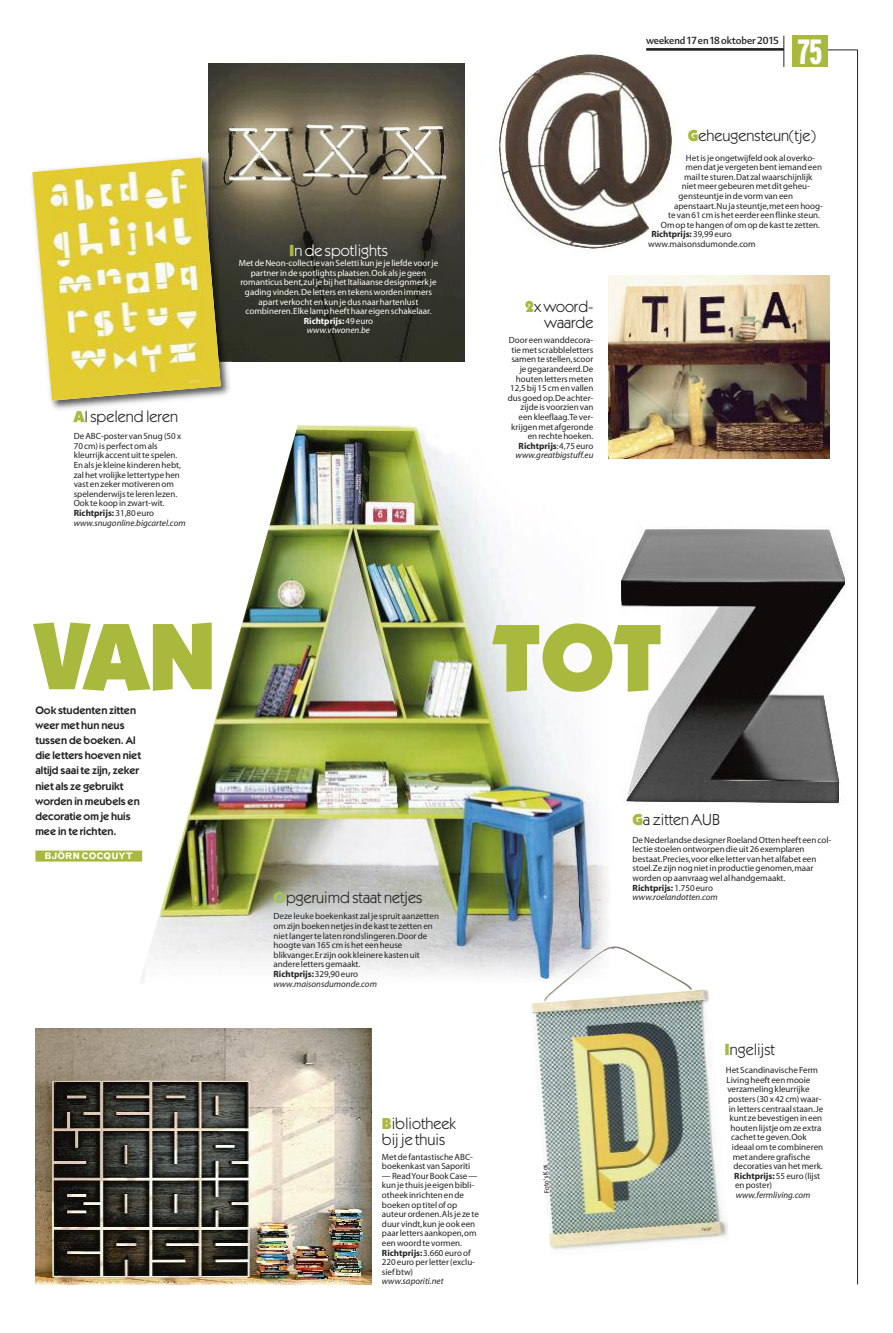
<style>
.page{position:relative;width:893px;height:1333px;background:#fff}
.page>*{position:absolute;margin:0;border:0;box-sizing:border-box;transform-origin:0 0}
.t1{font:900 95px "Itc Kabel";color:#a9b93d}
.t2{font:900 extra-condensed 35px "Interstate";color:#fff}
.t3{font:16px/16px "Itc Kabel";color:#222221;text-align:right}
.t4{font:16px "Itc Kabel";color:#fff}
.t5{font:600 11px/15px "Itc Kabel";color:#222221}
.t6{font:10px "Advert";color:#222221;scale:.95 1}
.t7{font:9px/9.6px "Myriad";color:#222221}
.t8{font:9px/9.6px "Myriad";color:#fff;text-align:center}
.t9{font:italic 9px "Myriad";color:#222221}
.t10{font:700 9px "Myriad";color:#222221}
.t11{font:700 9px "Grotesque";color:#fff}
.t12{font:7px "Frutiger";color:#222221;scale:.9 1}
.s1{font-weight:900;color:#a9b93d}
.s2{font-weight:700}
.s3{font-style:italic}
.s4{font-weight:400}
.s5{font-weight:900;color:#a1c25e}
</style>
<div class="page">
<img style="left:139px;top:425px;width:471px;height:554px">
<img style="left:145px;top:948px;width:399px;height:32px">
<img style="left:580px;top:519px;width:30px;height:427px">
<img style="left:621px;top:529px;width:224px;height:277px">
<img style="left:531px;top:989px;width:197px;height:261px">
<img style="left:544px;top:946px;width:148px;height:55px">
<svg style="left:828px;top:50px;width:29px;height:1px"></svg>
<hr style="left:857px;top:50px;width:1px;height:1234px;background:#222221">
<div style="left:792px;top:36px;width:36px;height:31px;background:#a9b93d"></div>
<hr style="left:646px;top:48px;width:138px;height:3px;background:#222221">
<hr style="left:784px;top:36px;width:1px;height:31px;background:#222221">
<img style="left:209px;top:64px;width:255px;height:297px">
<img style="left:608px;top:276px;width:221px;height:182px">
<img style="left:35px;top:1028px;width:336px;height:256px">
<div style="left:35px;top:850px;width:107px;height:11px;background:#a9b93d"></div>
<img style="left:31px;top:153px;width:204px;height:260px">
<img style="left:209px;top:152px;width:22px;height:209px">
<svg style="left:75px;top:410px;width:13px;height:2px"></svg>
<img style="left:32px;top:158px;width:189px;height:242px">
<img style="left:492px;top:53px;width:194px;height:202px;border-radius:50%">
<img style="left:533px;top:923px;width:19px;height:56px">
<h3 class="t3" style="left:74px;top:409px;width:106px"><span class="s1">A</span>lspelendleren</h3>
<p class="t7" style="left:74px;top:432px;width:113px">DeABC-poster vanSnug(50x<br>70cm)isperfectomals kleurrijk accentuitte spelen.<br>Enalsje kleine kinderenhebt, zalhet vrolijke lettertypehen vast enzekermotiverenom spelenderwijste lerenlezen.<br>Ook te koopinzwart-wit.<br><span class="s2">Richtprijs:</span>31,80euro <span class="s3">www.snugonline.bigcartel.com</span></p>
<h3 class="t4" style="left:289px;top:245px;width:100px"><span class="s1">I</span>nde spotlights</h3>
<p class="t8" style="left:239px;top:259px;width:201px">MetdeNeon-collectie vanSeletti kunje je liefde voorje partnerinde spotlightsplaatsen.Ook alsjegeen romanticusbent,zul jebijhetItaliaansedesignmerk je gadingvinden.De letters entekenswordenimmers apart verkocht enkunjedusnaarhartenlust combineren.Elke lampheefthaar eigenschakelaar.<br><span class="s2">Richtprijs:</span>49euro<br><span class="s3">www.vtwonen.be</span></p>
<h3 class="t3" style="left:525px;top:299px;width:70px"><span class="s1">2</span>xwoord&shy;waarde</h3>
<p class="t7" style="left:508px;top:336px;width:87px;text-align:right">Door eenwanddecora&shy;tiemetscrabbleletters samente stellen,scoor jegegarandeerd.De houtenlettersmeten<br>12,5bij15cmenvallen dusgoedop.De achter&shy;zijde is voorzienvan eenkleeflaag.Te ver&shy;krijgenmet afgeronde enrechtehoeken.<br><span class="s2">Richtprijs</span>:4,75euro <span class="s3">www.greatbigstuff.eu</span></p>
<p class="t6" style="left:646px;top:35px;width:141px">weekend17en18oktober2015</p>
<h2 class="t2" style="left:798px;top:31px;width:26px">75</h2>
<h3 class="t3" style="left:688px;top:129px;width:129px"><span class="s1">G</span>eheugensteun(tje)</h3>
<p class="t7" style="left:686px;top:153px;width:131px">Hetisjeongetwijfeldook aloverko-</p>
<p class="t7" style="left:685px;top:163px;width:138px">mendatje vergetenbentiemandeen</p>
<p class="t7" style="left:684px;top:173px;width:130px">mailte sturen.Dat zalwaarschijnlijk</p>
<p class="t7" style="left:682px;top:182px;width:130px">nietmeergebeurenmetditgeheu-</p>
<p class="t7" style="left:678px;top:192px;width:116px">gensteuntje inde vormvaneen</p>
<p class="t7" style="left:674px;top:201px;width:150px">apenstaart.Nuja steuntje,met eenhoog-</p>
<p class="t7" style="left:668px;top:211px;width:153px">te van61cmishet eerder eenflinke steun.</p>
<p class="t7" style="left:661px;top:221px;width:161px">Omoptehangenofomopde kastte zetten.</p>
<p class="t10" style="left:651px;top:231px;width:82px">Richtprijs:<span class="s4">39,99euro</span></p>
<p class="t7" style="left:648px;top:240px;width:109px">www.maisonsdumonde.com</p>
<h1 class="t1" style="left:35px;top:621px;width:183px">VAN</h1>
<p class="t5" style="left:35px;top:704px;width:107px">Ook studenten zitten weer met hun neus tussen de boeken. Al die letters hoeven niet altijd saai te zijn, zeker niet als ze gebruikt worden in meubels en decoratie om je huis mee in te richten.</p>
<p class="t11" style="left:45px;top:852px;width:90px">BJÖRN COCQUYT</p>
<h1 class="t1" style="left:493px;top:622px;width:170px">TOT</h1>
<h3 class="t3" style="left:274px;top:890px;width:150px"><span class="s5">O</span>pgeruimdstaat netjes</h3>
<p class="t7" style="left:274px;top:912px;width:167px">Deze leukeboekenkast zal je spruit aanzetten omzijnboekennetjesinde kastte zettenen nietlangerte latenrondslingeren.Doorde hoogte van165cmishet eenheuse blikvanger.Er zijnook kleinere kastenuit andere lettersgemaakt.<br><span class="s2">Richtprijs:</span>329,90euro <span class="s3">www.maisonsdumonde.com</span></p>
<h3 class="t3" style="left:382px;top:1116px;width:75px;text-align:left"><span class="s1">B</span>ibliotheek bij je thuis</h3>
<p class="t7" style="left:382px;top:1152px;width:98px">Metde fantastischeABC&shy;boekenkast vanSaporiti —ReadYourBookCase— kunje thuisje eigenbibli&shy;otheek inrichtenende boekenoptitelofop auteurordenen.Alsje ze te duur vindt,kunjeook een paarletters aankopen,om eenwoordte vormen.<br><span class="s2">Richtprijs:</span>3.660euroof<br>220europerletter(exclu&shy;siefbtw)</p>
<p class="t9" style="left:382px;top:1277px;width:63px">www.saporiti.net</p>
<p class="t12" style="left:544px;top:1193px;width:34px;rotate:-94deg">Foto’s Kos</p>
<h3 class="t3" style="left:633px;top:813px;width:89px"><span class="s1">G</span>a zittenAUB</h3>
<p class="t7" style="left:633px;top:835px;width:200px">DeNederlandsedesignerRoelandOttenheeft eencol&shy;lectie stoelenontworpendieuit26exemplaren bestaat.Precies,voor elke letter vanhet alfabet een stoel.Ze zijnnognietinproductiegenomen,maar wordenopaanvraagwel alhandgemaakt.<br><span class="s2">Richtprijs:</span>1.750euro<br><span class="s3">www.roelandotten.com</span></p>
<h3 class="t3" style="left:724px;top:1042px;width:52px"><span class="s1">I</span>ngelijst</h3>
<p class="t7" style="left:726px;top:1065px;width:94px">Het Scandinavische Ferm</p>
<p class="t7" style="left:727px;top:1075px;width:85px">Livingheeft eenmooie</p>
<p class="t7" style="left:727px;top:1085px;width:84px">verzamelingkleurrijke</p>
<p class="t7" style="left:728px;top:1094px;width:95px">posters(30x42cm)waar-</p>
<p class="t7" style="left:729px;top:1104px;width:96px">inletters centraalstaan.Je</p>
<p class="t7" style="left:730px;top:1113px;width:94px">kunt zebevestigenineen</p>
<p class="t7" style="left:730px;top:1123px;width:93px">houtenlijstjeomze extra</p>
<p class="t7" style="left:731px;top:1133px;width:77px">cachettegeven.Ook</p>
<p class="t7" style="left:732px;top:1142px;width:93px">ideaalomte combineren</p>
<p class="t7" style="left:733px;top:1152px;width:79px">met anderegrafische</p>
<p class="t7" style="left:733px;top:1161px;width:91px">decoraties vanhetmerk.</p>
<p class="t7" style="left:734px;top:1171px;width:87px"><span class="s2">Richtprijs:</span>55euro(lijst</p>
<p class="t7" style="left:735px;top:1181px;width:39px">enposter)</p>
<p class="t9" style="left:736px;top:1191px;width:76px">www.fermliving.com</p>
</div>
